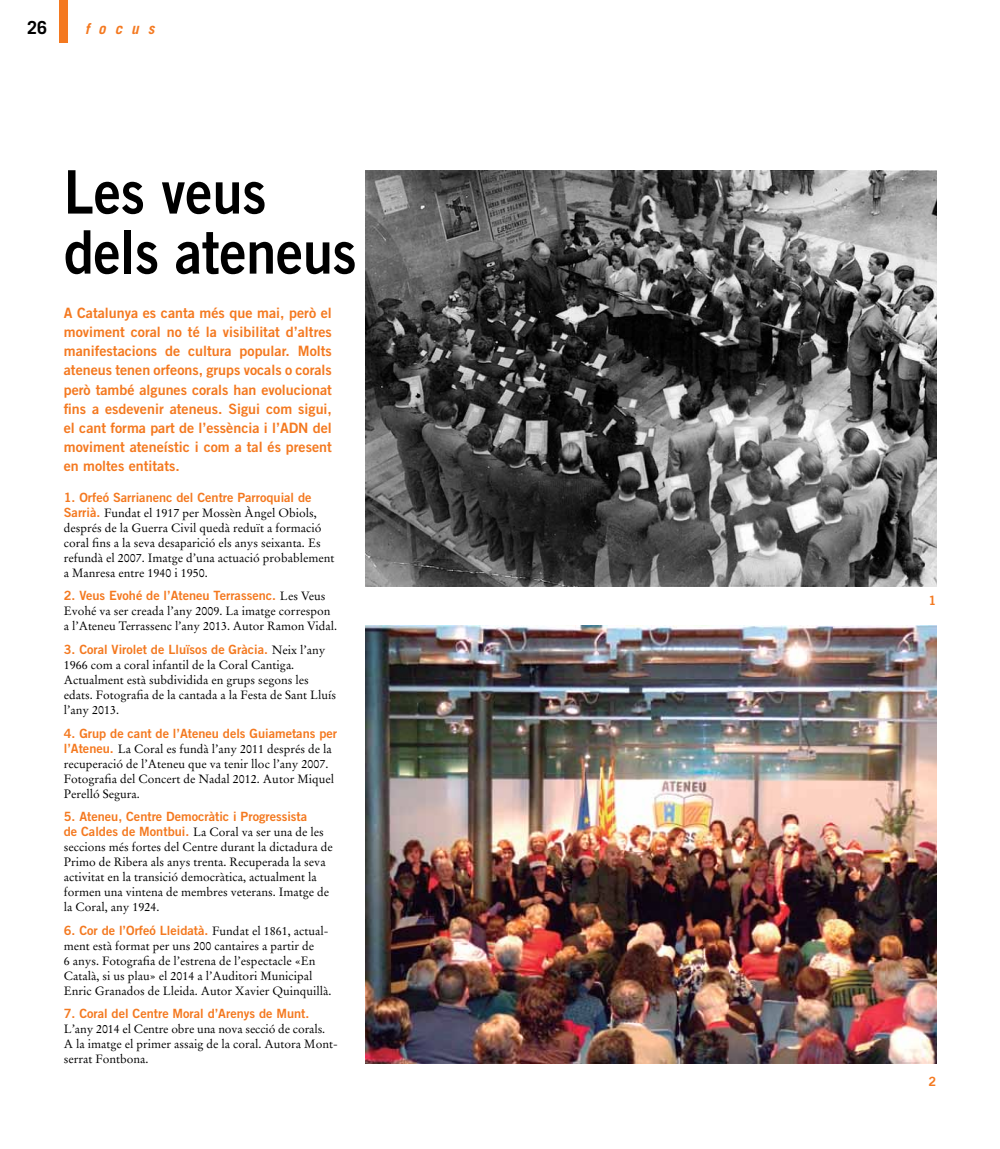
<style>
.page{position:relative;width:1000px;height:1149px;background:#fff}
.page>*{position:absolute;margin:0;border:0;box-sizing:border-box;transform-origin:0 0}
.t1{font:60px/60px "Trade Gothic LT Std Bd 2";letter-spacing:-.005em;color:#000;scale:.9 1}
.t2{font:700 18px "Trade Gothic LT Std";color:#000}
.t3{font:italic 700 15px "Trade Gothic LT Std";letter-spacing:.6em;color:#f47920}
.t4{font:14.25px/19.2px "Trade Gothic LT Std Bd 2";color:#f47920;text-align:justify}
.t5{font:12.75px "Trade Gothic LT Std Bd 2";color:#f47920}
.t6{font:12px/15px "Stempel Garamond LT Std";color:#000}
.s1{font-family:"Trade Gothic LT Std Bd 2";font-size:12.75px;color:#f47920}
.s2{font-family:"Stempel Garamond LT Std";font-size:12px;color:#000}
</style>
<div class="page">
<div style="left:60px;top:0;width:8px;height:43px;background:#f47920"></div>
<img style="left:366px;top:170px;width:569px;height:416px">
<img style="left:366px;top:625px;width:569px;height:438px">
<h2 class="t2" style="left:27px;top:16px;width:22px">26</h2>
<p class="t3" style="left:85px;top:19px;width:71px">focus</p>
<h1 class="t1" style="left:64px;top:161px;width:327px">Les veus dels ateneus</h1>
<p class="t4" style="left:64px;top:303px;width:269px">A Catalunya es canta més que mai, però el moviment coral no té la visibilitat d’altres manifestacions de cultura popular. Molts ateneus tenen orfeons, grups vocals o corals però també algunes corals han evolucionat fins a esdevenir ateneus. Sigui com sigui, el cant forma part de l’essència i l’ADN del moviment ateneístic i com a tal és present en moltes entitats.</p>
<p class="t5" style="left:64px;top:489px;width:249px">1. Orfeó Sarrianenc del Centre Parroquial de</p>
<p class="t6" style="left:64px;top:505px;width:272px"><span class="s1">Sarrià.</span> Fundat el 1917 per Mossèn Àngel Obiols, després de la Guerra Civil quedà reduït a formació coral fins a la seva desaparició els anys seixanta. Es refundà el 2007. Imatge d’una actuació probablement a Manresa entre 1940 i 1950.</p>
<p class="t5" style="left:64px;top:587px;width:263px">2. Veus Evohé de l’Ateneu Terrassenc. <span class="s2">Les Veus</span></p>
<p class="t6" style="left:64px;top:603px;width:274px">Evohé va ser creada l’any 2009. La imatge correspon a l’Ateneu Terrassenc l’any 2013. Autor Ramon Vidal.</p>
<p class="t5" style="left:64px;top:641px;width:263px">3. Coral Virolet de Lluïsos de Gràcia. <span class="s2">Neix l’any</span></p>
<p class="t6" style="left:64px;top:657px;width:274px">1966 com a coral infantil de la Coral Cantiga.<br>Actualment està subdividida en grups segons les edats. Fotografia de la cantada a la Festa de Sant Lluís l’any 2013.</p>
<p class="t5" style="left:64px;top:724px;width:275px">4. Grup de cant de l’Ateneu dels Guiametans per</p>
<p class="t6" style="left:64px;top:740px;width:272px"><span class="s1">l’Ateneu.</span> La Coral es fundà l’any 2011 després de la recuperació de l’Ateneu que va tenir lloc l’any 2007.<br>Fotografia del Concert de Nadal 2012. Autor Miquel Perelló Segura.</p>
<p class="t5" style="left:64px;top:808px;width:245px">5. Ateneu, Centre Democràtic i Progressista</p>
<p class="t6" style="left:64px;top:824px;width:270px"><span class="s1">de Caldes de Montbui.</span> La Coral va ser una de les seccions més fortes del Centre durant la dictadura de Primo de Ribera als anys trenta. Recuperada la seva activitat en la transició democràtica, actualment la formen una vintena de membres veterans. Imatge de la Coral, any 1924.</p>
<p class="t5" style="left:64px;top:921px;width:266px">6. Cor de l’Orfeó Lleidatà. <span class="s2">Fundat el 1861, actual-</span></p>
<p class="t6" style="left:64px;top:937px;width:269px">ment està format per uns 200 cantaires a partir de<br>6 anys. Fotografia de l’estrena de l’espectacle «En Català, si us plau» el 2014 a l’Auditori Municipal Enric Granados de Lleida. Autor Xavier Quinquillà.</p>
<p class="t5" style="left:64px;top:1005px;width:247px">7. Coral del Centre Moral d’Arenys de Munt.</p>
<p class="t6" style="left:64px;top:1021px;width:275px">L’any 2014 el Centre obre una nova secció de corals.<br>A la imatge el primer assaig de la coral. Autora Mont&shy;serrat Fontbona.</p>
<p class="t5" style="left:928px;top:592px;width:9px">1</p>
<p class="t5" style="left:928px;top:1072px;width:9px">2</p>
</div>
